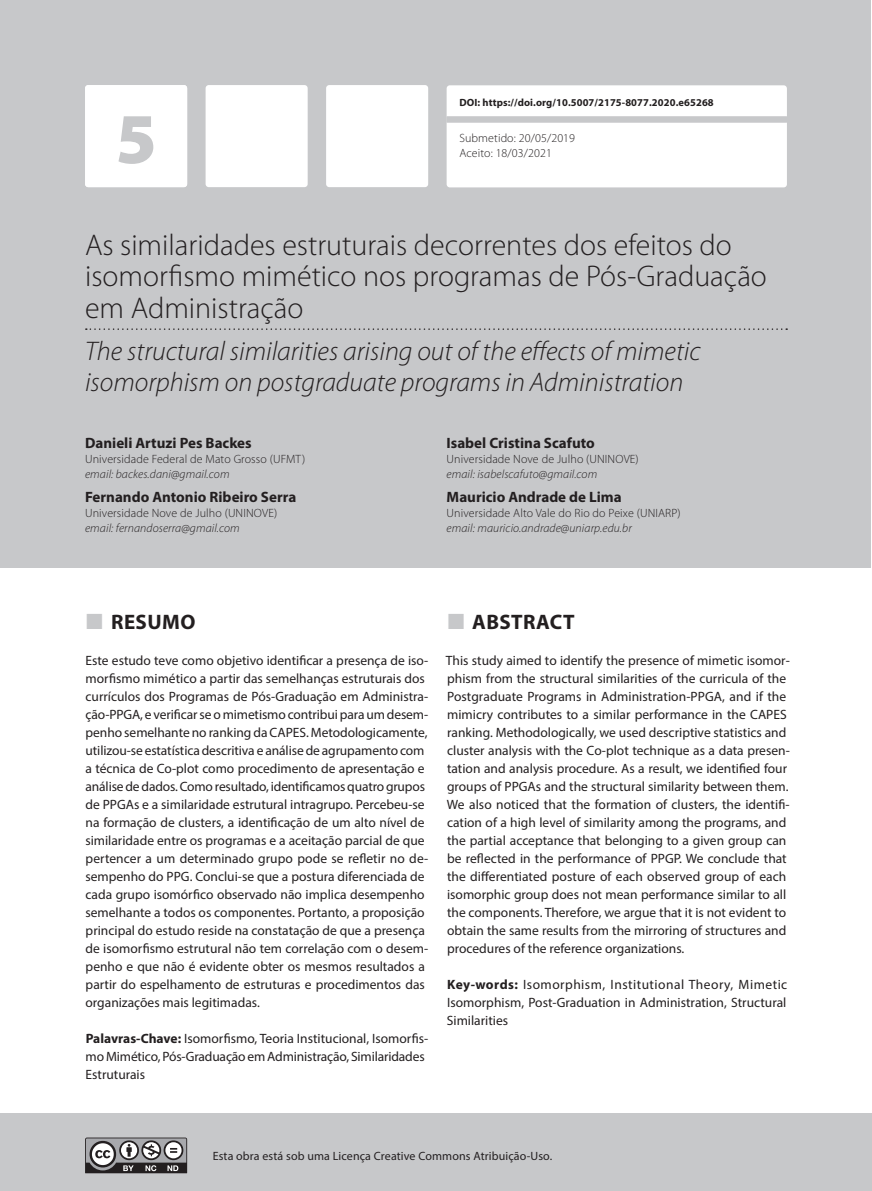
<style>
.page{position:relative;width:872px;height:1191px;background:#fff}
.page>*{position:absolute;margin:0;border:0;box-sizing:border-box;transform-origin:0 0}
.t1{font:900 72px "Myriad Pro";color:#c7c8ca}
.t2{font:300 30px/31.5px "Myriad Pro";color:#231f20}
.t3{font:italic 300 27px/31.5px "Myriad Pro";color:#231f20}
.t4{font:700 21px "Myriad Pro";letter-spacing:.02em;color:#231f20}
.t5{font:700 15px "Myriad Pro";color:#231f20}
.t6{font:13.5px/18px "Myriad Pro";color:#231f20}
.t7{font:300 12px/15px "Myriad Pro";letter-spacing:.01em;color:#231f20}
.t8{font:italic 300 12px "Myriad Pro";letter-spacing:.01em;color:#231f20}
.t9{font:12px "Myriad Pro";letter-spacing:.01em;color:#231f20}
.t10{font:700 10.5px "Myriad Pro";letter-spacing:.01em;color:#231f20}
.s1{font-weight:700}
</style>
<div class="page">
<div style="left:0;top:1113px;width:872px;height:78px;background:#c7c8ca"></div>
<div style="left:0;top:0;width:871px;height:568px;background:#c7c8ca"></div>
<div style="left:206px;top:85px;width:102px;height:102px;background:#fff;border-radius:3px"></div>
<div style="left:326px;top:85px;width:102px;height:102px;background:#fff;border-radius:3px"></div>
<div style="left:446px;top:85px;width:341px;height:102px;background:#fff;border-radius:3px"></div>
<div style="left:85px;top:85px;width:102px;height:102px;background:#fff;border-radius:3px"></div>
<svg style="left:85px;top:1137px;width:102px;height:36px;background:#828183"></svg>
<svg style="left:86px;top:328px;width:701px;height:2px"></svg>
<div style="left:446px;top:116px;width:341px;height:6px;background:#c7c8ca"></div>
<h1 class="t1" style="left:115px;top:98px;width:43px">5</h1>
<p class="t10" style="left:459px;top:96px;width:256px">DOI: https://doi.org/10.5007/2175-8077.2020.e65268</p>
<p class="t7" style="left:459px;top:131px;width:117px">Submetido: 20/05/2019<br>Aceito: 18/03/2021</p>
<h2 class="t2" style="left:85px;top:230px;width:683px">As similaridades estruturais decorrentes dos efeitos do isomorfismo mimético nos programas de Pós-Graduação em Administração</h2>
<h3 class="t3" style="left:85px;top:336px;width:617px">The structural similarities arising out of the effects of mimetic isomorphism on postgraduate programs in Administration</h3>
<p class="t5" style="left:85px;top:433px;width:168px">Danieli Artuzi Pes Backes</p>
<p class="t7" style="left:85px;top:452px;width:222px">Universidade Federal de Mato Grosso (UFMT)</p>
<p class="t8" style="left:85px;top:468px;width:146px">email: backes.dani@gmail.com</p>
<p class="t5" style="left:85px;top:487px;width:213px">Fernando Antonio Ribeiro Serra</p>
<p class="t7" style="left:85px;top:506px;width:194px">Universidade Nove de Julho (UNINOVE)</p>
<p class="t8" style="left:85px;top:521px;width:156px">email: fernandoserra@gmail.com</p>
<p class="t5" style="left:446px;top:433px;width:150px">Isabel Cristina Scafuto</p>
<p class="t7" style="left:446px;top:452px;width:194px">Universidade Nove de Julho (UNINOVE)</p>
<p class="t8" style="left:446px;top:468px;width:152px">email: isabelscafuto@gmail.com</p>
<p class="t5" style="left:446px;top:487px;width:177px">Mauricio Andrade de Lima</p>
<p class="t7" style="left:446px;top:506px;width:236px">Universidade Alto Vale do Rio do Peixe (UNIARP)</p>
<p class="t8" style="left:446px;top:521px;width:187px">email: mauricio.andrade@uniarp.edu.br</p>
<h3 class="t4" style="left:111px;top:608px;width:86px">RESUMO</h3>
<p class="t6" style="left:85px;top:651px;width:344px">Este estudo teve como objetivo identificar a presença de iso&shy;morfismo mimético a partir das semelhanças estruturais dos currículos dos Programas de Pós-Graduação em Administra&shy;ção-PPGA, e verificar se o mimetismo contribui para um desem&shy;penho semelhante no ranking da CAPES. Metodologicamente, utilizou-se estatística descritiva e análise de agrupamento com a técnica de Co-plot como procedimento de apresentação e análise de dados. Como resultado, identificamos quatro grupos de PPGAs e a similaridade estrutural intragrupo. Percebeu-se na formação de clusters, a identificação de um alto nível de similaridade entre os programas e a aceitação parcial de que pertencer a um determinado grupo pode se refletir no de&shy;sempenho do PPG. Conclui-se que a postura diferenciada de cada grupo isomórfico observado não implica desempenho semelhante a todos os componentes. Portanto, a proposição principal do estudo reside na constatação de que a presença de isomorfismo estrutural não tem correlação com o desem&shy;penho e que não é evidente obter os mesmos resultados a partir do espelhamento de estruturas e procedimentos das organizações mais legitimadas.</p>
<p class="t6" style="left:86px;top:1028px;width:344px"><span class="s1">Palavras-Chave:</span> Isomorfismo, Teoria Institucional, Isomorfis&shy;mo Mimético, Pós-Graduação em Administração, Similaridades<br>Estruturais</p>
<h3 class="t4" style="left:472px;top:608px;width:104px">ABSTRACT</h3>
<p class="t6" style="left:446px;top:651px;width:345px">This study aimed to identify the presence of mimetic isomor&shy;phism from the structural similarities of the curricula of the Postgraduate Programs in Administration-PPGA, and if the mimicry contributes to a similar performance in the CAPES ranking. Methodologically, we used descriptive statistics and cluster analysis with the Co-plot technique as a data presen&shy;tation and analysis procedure. As a result, we identified four groups of PPGAs and the structural similarity between them.<br>We also noticed that the formation of clusters, the identifi&shy;cation of a high level of similarity among the programs, and the partial acceptance that belonging to a given group can be reflected in the performance of PPGP. We conclude that the differentiated posture of each observed group of each isomorphic group does not mean performance similar to all the components. Therefore, we argue that it is not evident to obtain the same results from the mirroring of structures and procedures of the reference organizations.</p>
<p class="t6" style="left:447px;top:974px;width:342px;text-align:justify"><span class="s1">Key-words:</span> Isomorphism, Institutional Theory, Mimetic Isomorphism, Post-Graduation in Administration, Structural Similarities</p>
<p class="t9" style="left:213px;top:1148px;width:341px">Esta obra está sob uma Licença Creative Commons Atribuição-Uso.</p>
</div>
